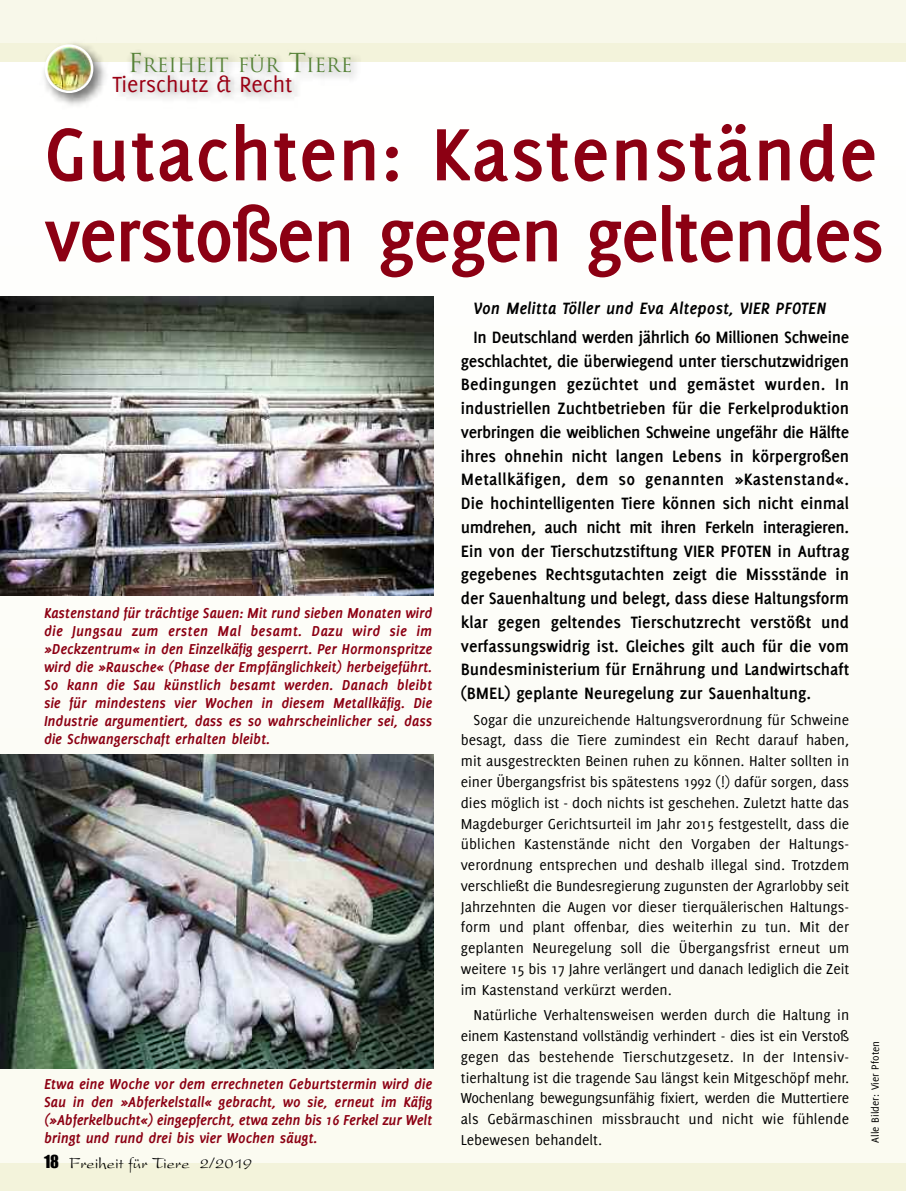
<style>
.page{position:relative;width:906px;height:1191px;background:#fff}
.page>*{position:absolute;margin:0;border:0;box-sizing:border-box;transform-origin:0 0}
.t1{font:700 81px/81px "Delicious";letter-spacing:-.025em;color:#8c0013}
.t2{font:24px "Delicious";color:#9b0014}
.t3{font:19.2px "Trajan";color:#568237}
.t4{font:700 18px/23.7px "Delicious";color:#000;text-align:justify}
.t5{font:italic 700 18px "Delicious";color:#000}
.t6{font:16.5px "President";color:#000}
.t7{font:15.75px/20.9px "Delicious";color:#000;text-align:justify}
.t8{font:italic 700 15.75px/18px "Delicious";letter-spacing:-.01em;color:#8c0013;text-align:justify}
.t9{font:11.25px "Delicious";color:#000}
.s1{font-size:25.5px}
.s2{font-family:"Impact"}
</style>
<div class="page">
<div style="left:0;top:55px;width:906px;height:1135px;background:#fdfdf8"></div>
<img style="left:0;top:754px;width:434px;height:314px">
<div style="left:0;top:1163px;width:906px;height:28px;background:#f3f3db"></div>
<div style="left:0;top:0;width:906px;height:44px;background:#f8f8ea"></div>
<div style="left:0;top:43px;width:906px;height:18px;background:#f3f3db"></div>
<img style="left:37px;top:43px;width:319px;height:62px">
<img style="left:102px;top:61px;width:597px;height:44px">
<img style="left:0;top:297px;width:434px;height:298px">
<p class="t3" style="left:128px;top:54px;width:226px"><span class="s1">F</span>REIHEIT FÜR <span class="s1">T</span>IERE</p>
<h2 class="t2" style="left:112px;top:75px;width:182px">Tierschutz &amp; Recht</h2>
<h1 class="t1" style="left:44px;top:119px;width:841px">Gutachten: Kastenstände verstoßen gegen geltendes</h1>
<p class="t8" style="left:44px;top:604px;width:390px">Kastenstand für trächtige Sauen: Mit rund sieben Monaten wird die Jungsau zum ersten Mal besamt. Dazu wird sie im »Deckzentrum« in den Einzelkäfig gesperrt. Per Hormonspritze wird die »Rausche« (Phase der Empfänglichkeit) herbeigeführt.<br>So kann die Sau künstlich besamt werden. Danach bleibt sie für mindestens vier Wochen in diesem Metallkäfig. Die Industrie argumentiert, dass es so wahrscheinlicher sei, dass die Schwangerschaft erhalten bleibt.</p>
<p class="t8" style="left:44px;top:1076px;width:390px">Etwa eine Woche vor dem errechneten Geburtstermin wird die Sau in den »Abferkelstall« gebracht, wo sie, erneut im Käfig (»Abferkelbucht«) eingepfercht, etwa zehn bis 16 Ferkel zur Welt bringt und rund drei bis vier Wochen säugt.</p>
<p class="t6" style="left:44px;top:1158px;width:209px"><span class="s2">18</span> Freiheit für Tiere 2/2019</p>
<p class="t5" style="left:473px;top:302px;width:354px">Von Melitta Töller und Eva Altepost, VIER PFOTEN</p>
<p class="t4" style="left:461px;top:326px;width:390px;text-indent:13px">In Deutschland werden jährlich 60 Millionen Schweine geschlachtet, die überwiegend unter tierschutzwidrigen Bedingungen gezüchtet und gemästet wurden. In industriellen Zuchtbetrieben für die Ferkelproduktion verbringen die weiblichen Schweine ungefähr die Hälfte ihres ohnehin nicht langen Lebens in körpergroßen Metallkäfigen, dem so genannten »Kastenstand«.<br>Die hochintelligenten Tiere können sich nicht einmal umdrehen, auch nicht mit ihren Ferkeln interagieren.<br>Ein von der Tierschutzstiftung VIER PFOTEN in Auftrag gegebenes Rechtsgutachten zeigt die Missstände in der Sauenhaltung und belegt, dass diese Haltungsform klar gegen geltendes Tierschutzrecht verstößt und verfassungswidrig ist. Gleiches gilt auch für die vom Bundesministerium für Ernährung und Landwirtschaft (BMEL) geplante Neuregelung zur Sauenhaltung.</p>
<p class="t7" style="left:461px;top:710px;width:390px;text-indent:13px">Sogar die unzureichende Haltungsverordnung für Schweine besagt, dass die Tiere zumindest ein Recht darauf haben, mit ausgestreckten Beinen ruhen zu können. Halter sollten in einer Übergangsfrist bis spätestens 1992 (!) dafür sorgen, dass dies möglich ist - doch nichts ist geschehen. Zuletzt hatte das Magdeburger Gerichtsurteil im Jahr 2015 festgestellt, dass die üblichen Kastenstände nicht den Vorgaben der Haltungs&shy;verordnung entsprechen und deshalb illegal sind. Trotzdem verschließt die Bundesregierung zugunsten der Agrarlobby seit Jahrzehnten die Augen vor dieser tierquälerischen Haltungs&shy;form und plant offenbar, dies weiterhin zu tun. Mit der geplanten Neuregelung soll die Übergangsfrist erneut um weitere 15 bis 17 Jahre verlängert und danach lediglich die Zeit im Kastenstand verkürzt werden.</p>
<p class="t7" style="left:461px;top:1005px;width:390px;text-indent:13px">Natürliche Verhaltensweisen werden durch die Haltung in einem Kastenstand vollständig verhindert - dies ist ein Verstoß gegen das bestehende Tierschutzgesetz. In der Intensiv&shy;tierhaltung ist die tragende Sau längst kein Mitgeschöpf mehr.<br>Wochenlang bewegungsunfähig fixiert, werden die Muttertiere als Gebärmaschinen missbraucht und nicht wie fühlende Lebewesen behandelt.</p>
<p class="t9" style="left:871px;top:1142px;width:103px;rotate:-90deg">Alle Bilder: Vier Pfoten</p>
</div>
